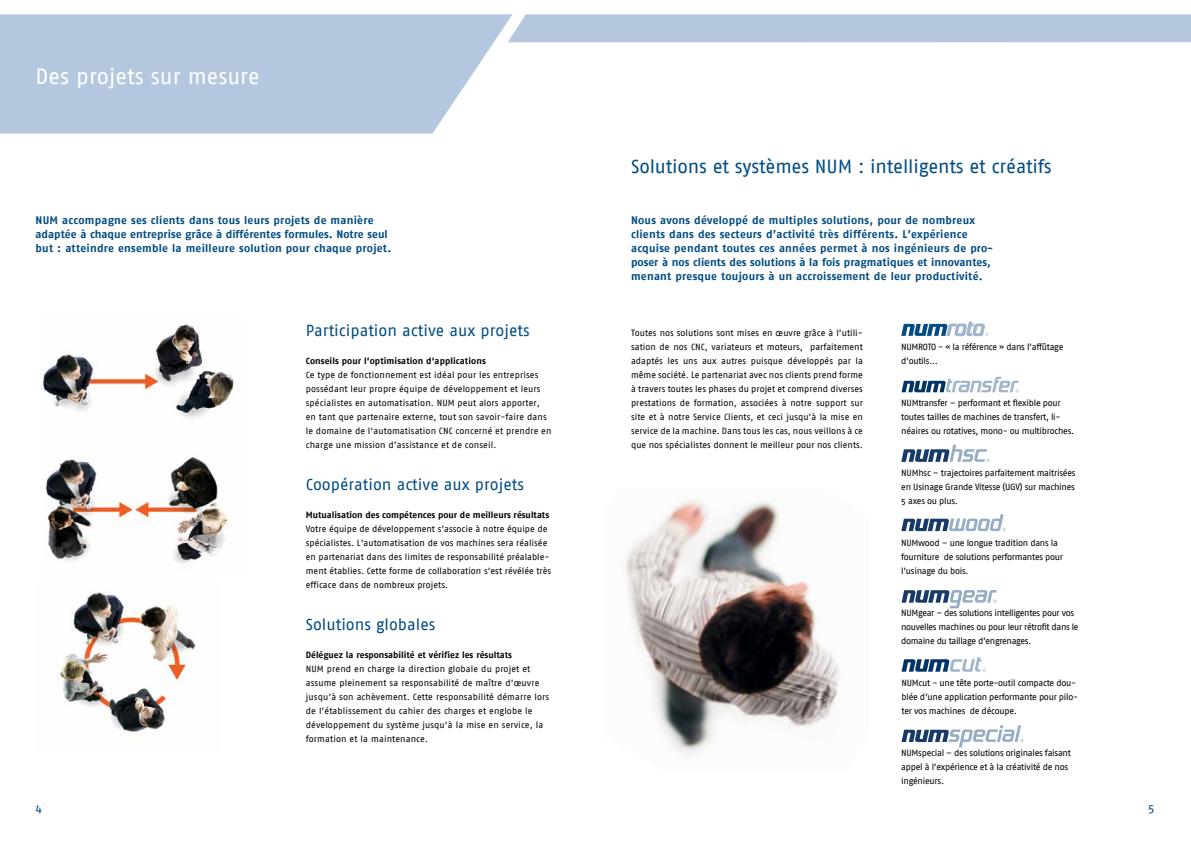
<style>
.page{position:relative;width:1191px;height:842px;background:#fff}
.page>*{position:absolute;margin:0;border:0;box-sizing:border-box;transform-origin:0 0}
.t1{font:22px "Fago No";color:#fff}
.t2{font:19px "Fago No";letter-spacing:-.01em;color:#004c83}
.t3{font:16px "Fago No";color:#004c83}
.t4{font:12px "Fago No";color:#004c83}
.t5{font:700 11px/14px "Fago No";letter-spacing:.02em;color:#004c83}
.t6{font:9px/14px "Fago No";color:#000}
.t7{font:9px/14px "Fago No";letter-spacing:-.03em;color:#000}
.t8{font:700 9px "Fago No";color:#000}
.t9{font:9px/14px "Fago No";letter-spacing:-.04em;color:#000}
</style>
<div class="page">
<svg style="left:0;top:14px;width:512px;height:120px;background:#bbcbe0"></svg>
<img style="left:43px;top:324px;width:192px;height:95px">
<img style="left:46px;top:457px;width:182px;height:107px">
<img style="left:624px;top:498px;width:216px;height:258px">
<svg style="left:901px;top:322px;width:87px;height:15px"></svg>
<svg style="left:901px;top:377px;width:117px;height:16px"></svg>
<svg style="left:901px;top:445px;width:89px;height:17px"></svg>
<svg style="left:901px;top:514px;width:104px;height:17px"></svg>
<svg style="left:901px;top:590px;width:95px;height:18px"></svg>
<svg style="left:901px;top:725px;width:122px;height:22px"></svg>
<img style="left:59px;top:592px;width:137px;height:140px">
<svg style="left:901px;top:657px;width:84px;height:15px"></svg>
<div style="left:508px;top:14px;width:683px;height:28px;background:#b5c7de"></div>
<h1 class="t1" style="left:36px;top:64px;width:226px">Des projets sur mesure</h1>
<p class="t5" style="left:36px;top:213px;width:357px">NUM accompagne ses clients dans tous leurs projets de manière adaptée à chaque entreprise grâce à différentes formules. Notre seul but : atteindre ensemble la meilleure solution pour chaque projet.</p>
<h3 class="t3" style="left:306px;top:321px;width:225px">Participation active aux projets</h3>
<p class="t8" style="left:306px;top:356px;width:182px">Conseils pour l‘optimisation d‘applications</p>
<p class="t6" style="left:306px;top:368px;width:247px">Ce type de fonctionnement est idéal pour les entreprises possédant leur propre équipe de développement et leurs spécialistes en automatisation. NUM peut alors apporter, en tant que partenaire externe, tout son savoir-faire dans le domaine de l’automatisation CNC concerné et prendre en charge une mission d’assistance et de conseil.</p>
<h3 class="t3" style="left:306px;top:475px;width:220px">Coopération active aux projets</h3>
<p class="t8" style="left:306px;top:510px;width:245px">Mutualisation des compétences pour de meilleurs résultats</p>
<p class="t6" style="left:306px;top:522px;width:247px">Votre équipe de développement s’associe à notre équipe de spécialistes. L’automatisation de vos machines sera réalisée en partenariat dans des limites de responsabilité préalable&shy;ment établies. Cette forme de collaboration s’est révélée très efficace dans de nombreux projets.</p>
<h3 class="t3" style="left:306px;top:615px;width:131px">Solutions globales</h3>
<p class="t8" style="left:306px;top:650px;width:208px">Déléguez la responsabilité et vérifiez les résultats</p>
<p class="t6" style="left:306px;top:662px;width:245px">NUM prend en charge la direction globale du projet et assume pleinement sa responsabilité de maître d’œuvre jusqu’à son achèvement. Cette responsabilité démarre lors de l’établissement du cahier des charges et englobe le développement du système jusqu’à la mise en service, la formation et la maintenance.</p>
<h2 class="t2" style="left:631px;top:156px;width:422px">Solutions et systèmes NUM : intelligents et créatifs</h2>
<p class="t5" style="left:631px;top:213px;width:363px">Nous avons développé de multiples solutions, pour de nombreux clients dans des secteurs d’activité très différents. L’expérience acquise pendant toutes ces années permet à nos ingénieurs de pro&shy;poser à nos clients des solutions à la fois pragmatiques et innovantes, menant presque toujours à un accroissement de leur productivité.</p>
<p class="t6" style="left:631px;top:326px;width:233px;text-align:justify">Toutes nos solutions sont mises en œuvre grâce à l’utili&shy;sation de nos CNC, variateurs et moteurs, parfaitement adaptés les uns aux autres puisque développés par la même société. Le partenariat avec nos clients prend forme à travers toutes les phases du projet et comprend diverses prestations de formation, associées à notre support sur site et à notre Service Clients, et ceci jusqu’à la mise en service de la machine. Dans tous les cas, nous veillons à ce que nos spécialistes donnent le meilleur pour nos clients.</p>
<p class="t7" style="left:901px;top:340px;width:164px">NUMROTO - « la référence » dans l’affûtage d’outils...</p>
<p class="t7" style="left:901px;top:396px;width:174px">NUMtransfer – performant et flexible pour toutes tailles de machines de transfert, li&shy;néaires ou rotatives, mono- ou multibroches.</p>
<p class="t6" style="left:901px;top:466px;width:176px;text-align:justify">NUMhsc – trajectoires parfaitement maitrisées en Usinage Grande Vitesse (UGV) sur machines 5 axes ou plus.</p>
<p class="t7" style="left:901px;top:536px;width:164px">NUMwood – une longue tradition dans la fourniture de solutions performantes pour l’usinage du bois.</p>
<p class="t9" style="left:901px;top:606px;width:179px">NUMgear – des solutions intelligentes pour vos nouvelles machines ou pour leur rétrofit dans le domaine du taillage d’engrenages.</p>
<p class="t7" style="left:901px;top:676px;width:178px">NUMcut - une tête porte-outil compacte dou&shy;blée d’une application performante pour pilo&shy;ter vos machines de découpe.</p>
<p class="t7" style="left:901px;top:746px;width:171px">NUMspecial – des solutions originales faisant appel à l’expérience et à la créativité de nos ingénieurs.</p>
<h3 class="t4" style="left:36px;top:801px;width:8px">4</h3>
<h3 class="t4" style="left:1148px;top:801px;width:8px">5</h3>
</div>
